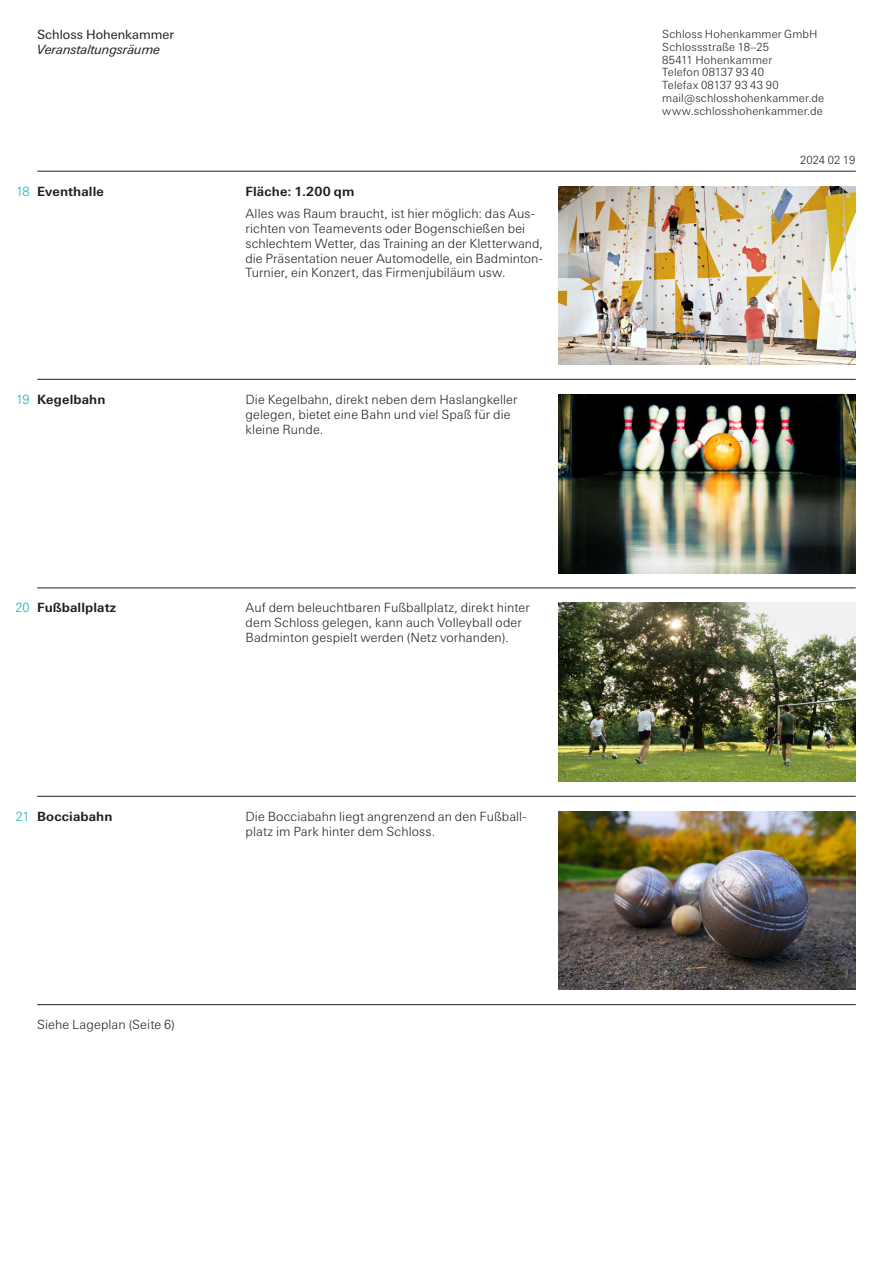
<style>
.page{position:relative;width:893px;height:1263px;background:#fff}
.page>*{position:absolute;margin:0;border:0;box-sizing:border-box;transform-origin:0 0}
.SH_Univers_Next_Pro{font:300 12.75px/14.9px "Univers Next Pro";letter-spacing:.005em;color:#231f20}
.SH_Univers_Next_Pro-2{font:700 12.75px "Univers Next Pro";letter-spacing:.01em;color:#231f20}
.SH_Univers_Next_Pro-3{font:italic 12.75px/14.9px "Univers Next Pro";color:#231f20}
.SH_Univers_Next_Pro-4{font:300 12.75px "Univers Next Pro";letter-spacing:-.035em;color:#00b5ac}
.SH_Univers_Next_Pro-5{font:300 11.25px/12.8px "Univers Next Pro";letter-spacing:.015em;color:#231f20}
.s1{font-style:normal}
</style>
<div class="page">
<hr style="left:37px;top:171px;width:819px;height:1px;background:#231f20">
<hr style="left:37px;top:588px;width:819px;height:1px;background:#231f20">
<hr style="left:37px;top:796px;width:819px;height:1px;background:#231f20">
<hr style="left:37px;top:1004px;width:819px;height:1px;background:#231f20">
<hr style="left:37px;top:379px;width:819px;height:1px;background:#231f20">
<img style="left:558px;top:603px;width:298px;height:178px">
<img style="left:558px;top:811px;width:298px;height:179px">
<img style="left:558px;top:186px;width:298px;height:179px">
<img style="left:558px;top:394px;width:298px;height:179px">
<p class="SH_Univers_Next_Pro-3" style="left:37px;top:27px;width:138px"><span class="s1">Schloss Hohenkammer<br></span>Veranstaltungsräume</p>
<p class="SH_Univers_Next_Pro-5" style="left:662px;top:28px;width:163px">Schloss Hohenkammer GmbH<br>Schlossstraße 18–25<br>85411 Hohenkammer<br>Telefon 08137 93 40<br>Telefax 08137 93 43 90 mail@schlosshohenkammer.de www.schlosshohenkammer.de</p>
<p class="SH_Univers_Next_Pro-5" style="left:800px;top:153px;width:57px">2024 02 19</p>
<p class="SH_Univers_Next_Pro-4" style="left:16px;top:184px;width:15px">18</p>
<p class="SH_Univers_Next_Pro-2" style="left:37px;top:183px;width:68px">Eventhalle</p>
<p class="SH_Univers_Next_Pro-2" style="left:246px;top:183px;width:110px">Fläche: 1.200 qm</p>
<p class="SH_Univers_Next_Pro" style="left:246px;top:206px;width:299px">Alles was Raum braucht, ist hier möglich: das Aus&shy;richten von Teamevents oder Bogenschießen bei schlechtem Wetter, das Training an der Kletterwand, die Präsentation neuer Automodelle, ein Badminton-Turnier, ein Konzert, das Firmenjubiläum usw.</p>
<p class="SH_Univers_Next_Pro-4" style="left:16px;top:392px;width:15px">19</p>
<p class="SH_Univers_Next_Pro-2" style="left:37px;top:392px;width:70px">Kegelbahn</p>
<p class="SH_Univers_Next_Pro" style="left:246px;top:392px;width:274px">Die Kegelbahn, direkt neben dem Haslangkeller gelegen, bietet eine Bahn und viel Spaß für die kleine Runde.</p>
<p class="SH_Univers_Next_Pro-4" style="left:15px;top:600px;width:16px">20</p>
<p class="SH_Univers_Next_Pro-2" style="left:37px;top:600px;width:81px">Fußballplatz</p>
<p class="SH_Univers_Next_Pro" style="left:246px;top:600px;width:286px">Auf dem beleuchtbaren Fußballplatz, direkt hinter dem Schloss gelegen, kann auch Volleyball oder<br>Badminton gespielt werden (Netz vorhanden).</p>
<p class="SH_Univers_Next_Pro-4" style="left:16px;top:809px;width:15px">21</p>
<p class="SH_Univers_Next_Pro-2" style="left:37px;top:808px;width:77px">Bocciabahn</p>
<p class="SH_Univers_Next_Pro" style="left:246px;top:809px;width:283px">Die Bocciabahn liegt angrenzend an den Fußball&shy;platz im Park hinter dem Schloss.</p>
<p class="SH_Univers_Next_Pro" style="left:37px;top:1017px;width:139px">Siehe Lageplan (Seite 6)</p>
</div>
